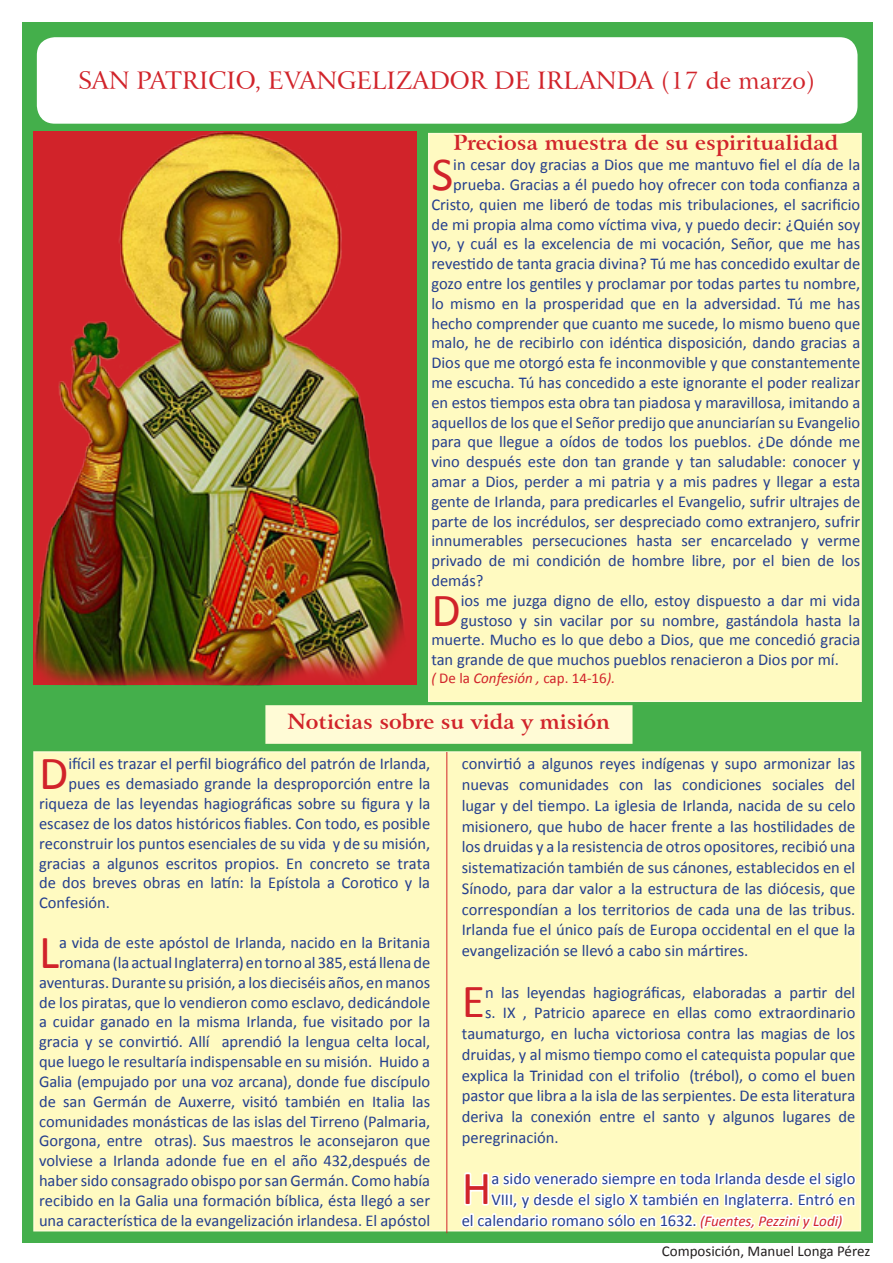
<style>
.page{position:relative;width:893px;height:1263px;background:#fff}
.page>*{position:absolute;margin:0;border:0;box-sizing:border-box;transform-origin:0 0}
.t1{font:47.7px "Calibri";color:#d1232a}
.t2{font:24px "Arrus BT";color:#d1232a}
.t3{font:700 21px "Arrus BT";color:#d1232a}
.t4{font:16.5px/19.8px "Calibri";color:#253f8e;text-align:right}
.t5{font:15px "Calibri";color:#231f20}
.t6{font:italic 15px "Calibri";color:#d1232a}
.s1{font-style:normal}
.s2{font-style:italic;font-size:15px;color:#d1232a}
</style>
<div class="page">
<div style="left:22px;top:22px;width:850px;height:1220px;background:#44af4b"></div>
<div style="left:37px;top:37px;width:820px;height:87px;background:#fff;border-radius:18px"></div>
<img style="left:33px;top:132px;width:383px;height:553px">
<div style="left:429px;top:134px;width:432px;height:567px;background:#fffac1"></div>
<div style="left:428px;top:133px;width:434px;height:569px;border:2px solid #fffbd6"></div>
<div style="left:265px;top:705px;width:367px;height:39px;background:#fffbd6"></div>
<div style="left:34px;top:752px;width:826px;height:479px;background:#fffac1"></div>
<svg style="left:459px;top:1171px;width:399px;height:72px"></svg>
<hr style="left:446px;top:752px;width:1px;height:481px;background:#d1232a">
<p class="t2" style="left:78px;top:65px;width:739px">SAN PATRICIO, EVANGELIZADOR DE IRLANDA (17 de marzo)</p>
<p class="t3" style="left:453px;top:130px;width:386px">Preciosa muestra de su espiritualidad</p>
<p class="t1" style="left:431px;top:144px;width:23px">S</p>
<p class="t4" style="left:453px;top:155px;width:408px">in cesar doy gracias a Dios que me mantuvo fiel el día de la</p>
<p class="t4" style="left:453px;top:175px;width:408px">prueba. Gracias a él puedo hoy ofrecer con toda confianza a</p>
<p class="t4" style="left:431px;top:194px;width:430px">Cristo, quien me liberó de todas mis tribulaciones, el sacrificio</p>
<p class="t4" style="left:431px;top:214px;width:430px">de mi propia alma como víctima viva, y puedo decir: ¿Quién soy</p>
<p class="t4" style="left:431px;top:234px;width:430px">yo, y cuál es la excelencia de mi vocación, Señor, que me has</p>
<p class="t4" style="left:431px;top:254px;width:430px">revestido de tanta gracia divina? Tú me has concedido exultar de</p>
<p class="t4" style="left:431px;top:274px;width:430px">gozo entre los gentiles y proclamar por todas partes tu nombre,</p>
<p class="t4" style="left:431px;top:293px;width:430px">lo mismo en la prosperidad que en la adversidad. Tú me has</p>
<p class="t4" style="left:431px;top:313px;width:430px">hecho comprender que cuanto me sucede, lo mismo bueno que</p>
<p class="t4" style="left:431px;top:333px;width:430px">malo, he de recibirlo con idéntica disposición, dando gracias a</p>
<p class="t4" style="left:431px;top:353px;width:430px">Dios que me otorgó esta fe inconmovible y que constantemente</p>
<p class="t4" style="left:431px;top:373px;width:430px">me escucha. Tú has concedido a este ignorante el poder realizar</p>
<p class="t4" style="left:431px;top:392px;width:430px">en estos tiempos esta obra tan piadosa y maravillosa, imitando a</p>
<p class="t4" style="left:431px;top:412px;width:430px">aquellos de los que el Señor predijo que anunciarían su Evangelio</p>
<p class="t4" style="left:431px;top:432px;width:430px">para que llegue a oídos de todos los pueblos. ¿De dónde me</p>
<p class="t4" style="left:431px;top:452px;width:430px">vino después este don tan grande y tan saludable: conocer y</p>
<p class="t4" style="left:431px;top:472px;width:430px">amar a Dios, perder a mi patria y a mis padres y llegar a esta</p>
<p class="t4" style="left:431px;top:491px;width:430px">gente de Irlanda, para predicarles el Evangelio, sufrir ultrajes de</p>
<p class="t4" style="left:431px;top:511px;width:430px">parte de los incrédulos, ser despreciado como extranjero, sufrir</p>
<p class="t4" style="left:431px;top:531px;width:430px">innumerables persecuciones hasta ser encarcelado y verme</p>
<p class="t4" style="left:431px;top:551px;width:430px">privado de mi condición de hombre libre, por el bien de los</p>
<p class="t4" style="left:431px;top:571px;width:54px">demás?</p>
<p class="t1" style="left:431px;top:580px;width:31px">D</p>
<p class="t4" style="left:461px;top:590px;width:401px">ios me juzga digno de ello, estoy dispuesto a dar mi vida</p>
<p class="t4" style="left:461px;top:610px;width:401px">gustoso y sin vacilar por su nombre, gastándola hasta la</p>
<p class="t4" style="left:431px;top:630px;width:430px">muerte. Mucho es lo que debo a Dios, que me concedió gracia</p>
<p class="t4" style="left:431px;top:650px;width:409px">tan grande de que muchos pueblos renacieron a Dios por mí.</p>
<p class="t6" style="left:431px;top:668px;width:185px">( <span class="s1">De la</span> Confesión , <span class="s1">cap. 14-16</span>).</p>
<p class="t3" style="left:287px;top:708px;width:324px">Noticias sobre su vida y misión</p>
<p class="t1" style="left:39px;top:743px;width:31px">D</p>
<p class="t4" style="left:68px;top:754px;width:363px">ifícil es trazar el perfil biográfico del patrón de Irlanda,</p>
<p class="t4" style="left:68px;top:774px;width:363px">pues es demasiado grande la desproporción entre la</p>
<p class="t4" style="left:39px;top:794px;width:393px">riqueza de las leyendas hagiográficas sobre su figura y la</p>
<p class="t4" style="left:39px;top:814px;width:393px">escasez de los datos históricos fiables. Con todo, es posible</p>
<p class="t4" style="left:39px;top:833px;width:393px">reconstruir los puntos esenciales de su vida y de su misión,</p>
<p class="t4" style="left:39px;top:853px;width:393px">gracias a algunos escritos propios. En concreto se trata</p>
<p class="t4" style="left:39px;top:873px;width:393px">de dos breves obras en latín: la Epístola a Corotico y la</p>
<p class="t4" style="left:39px;top:893px;width:72px">Confesión.</p>
<p class="t1" style="left:39px;top:922px;width:22px">L</p>
<p class="t4" style="left:39px;top:933px;width:393px">a vida de este apóstol de Irlanda, nacido en la Britania romana (la actual Inglaterra) en torno al 385, está llena de aventuras. Durante su prisión, a los dieciséis años, en manos de los piratas, que lo vendieron como esclavo, dedicándole a cuidar ganado en la misma Irlanda, fue visitado por la gracia y se convirtió. Allí aprendió la lengua celta local, que luego le resultaría indispensable en su misión. Huido a Galia (empujado por una voz arcana), donde fue discípulo de san Germán de Auxerre, visitó también en Italia las comunidades monásticas de las islas del Tirreno (Palmaria, Gorgona, entre otras). Sus maestros le aconsejaron que volviese a Irlanda adonde fue en el año 432,después de haber sido consagrado obispo por san Germán. Como había recibido en la Galia una formación bíblica, ésta llegó a ser una característica de la evangelización irlandesa. El apóstol</p>
<p class="t4" style="left:462px;top:754px;width:395px;line-height:20.7px;text-align:justify">convirtió a algunos reyes indígenas y supo armonizar las nuevas comunidades con las condiciones sociales del lugar y del tiempo. La iglesia de Irlanda, nacida de su celo misionero, que hubo de hacer frente a las hostilidades de los druidas y a la resistencia de otros opositores, recibió una sistematización también de sus cánones, establecidos en el Sínodo, para dar valor a la estructura de las diócesis, que correspondían a los territorios de cada una de las tribus.<br>Irlanda fue el único país de Europa occidental en el que la evangelización se llevó a cabo sin mártires.</p>
<p class="t1" style="left:462px;top:971px;width:25px">E</p>
<p class="t4" style="left:485px;top:982px;width:372px">n las leyendas hagiográficas, elaboradas a partir del</p>
<p class="t4" style="left:485px;top:1003px;width:372px">s. IX , Patricio aparece en ellas como extraordinario</p>
<p class="t4" style="left:462px;top:1024px;width:395px">taumaturgo, en lucha victoriosa contra las magias de los</p>
<p class="t4" style="left:462px;top:1044px;width:395px">druidas, y al mismo tiempo como el catequista popular que</p>
<p class="t4" style="left:462px;top:1065px;width:395px">explica la Trinidad con el trifolio (trébol), o como el buen</p>
<p class="t4" style="left:462px;top:1086px;width:395px">pastor que libra a la isla de las serpientes. De esta literatura</p>
<p class="t4" style="left:462px;top:1107px;width:395px">deriva la conexión entre el santo y algunos lugares de</p>
<p class="t4" style="left:462px;top:1127px;width:98px">peregrinación.</p>
<p class="t1" style="left:462px;top:1158px;width:31px">H</p>
<p class="t4" style="left:491px;top:1169px;width:365px">a sido venerado siempre en toda Irlanda desde el siglo</p>
<p class="t4" style="left:491px;top:1190px;width:365px">VIII, y desde el siglo X también en Inglaterra. Entró en</p>
<p class="t4" style="left:462px;top:1210px;width:382px">el calendario romano sólo en 1632. <span class="s2">(Fuentes, Pezzini y Lodi)</span></p>
<p class="t5" style="left:662px;top:1242px;width:210px">Composición, Manuel Longa Pérez</p>
</div>
